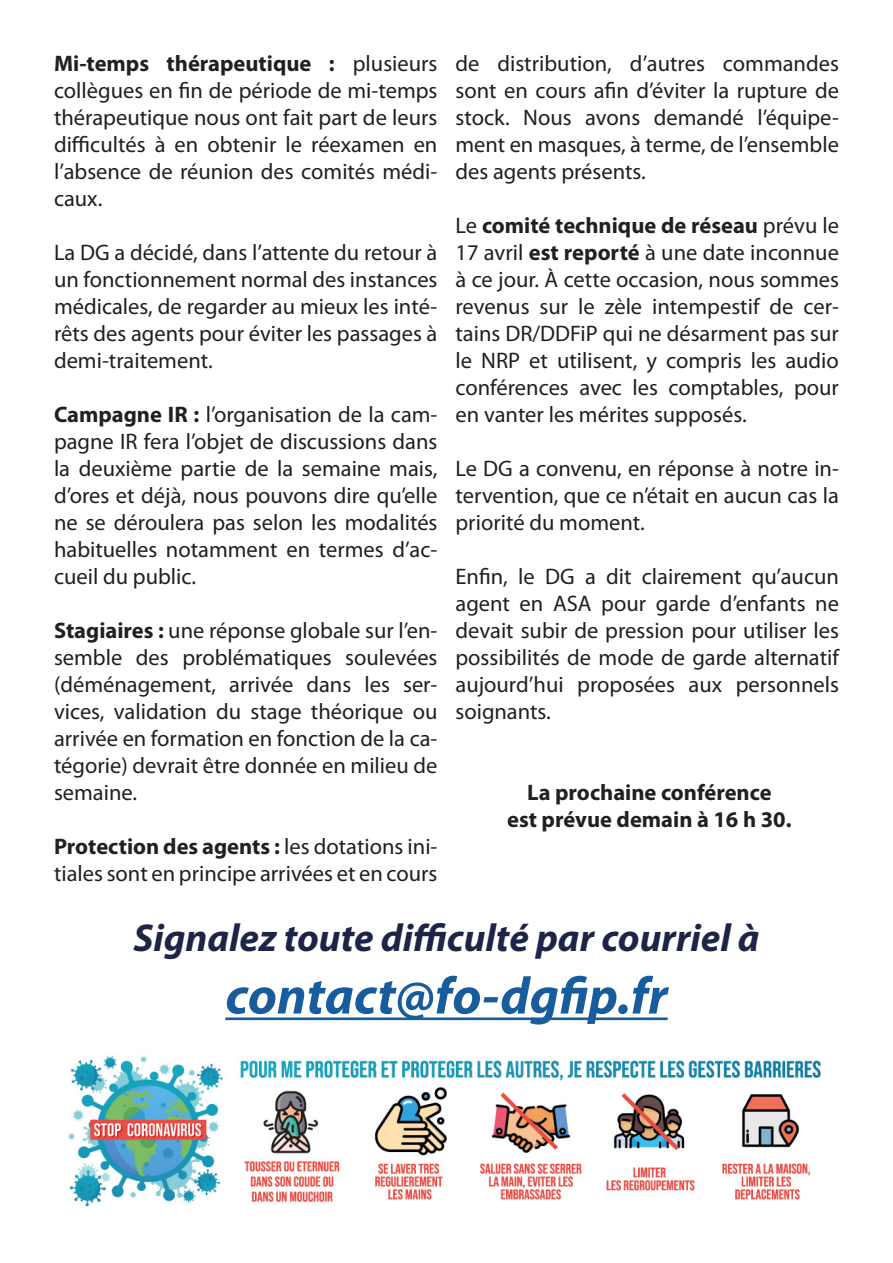
<style>
.page{position:relative;width:893px;height:1263px;background:#fff}
.page>*{position:absolute;margin:0;border:0;box-sizing:border-box;transform-origin:0 0}
.t1{font:italic 700 52.5px "Myriad Pro";color:#175d9e}
.t2{font:italic 700 39px "Myriad Pro";color:#1c2546}
.t3{font:22.5px/27px "Myriad Pro";color:#231f20;text-align:justify}
.t4{font:700 22.5px "Myriad Pro";color:#231f20}
.s1{font-weight:700}
</style>
<div class="page">
<img style="left:68px;top:1055px;width:753px;height:152px">
<hr style="left:225px;top:1017px;width:443px;height:3px;background:#175d9e">
<p class="t3" style="left:54px;top:49px;width:385px"><span class="s1">Mi-temps thérapeutique :</span> plusieurs collègues en fin de période de mi-temps thérapeutique nous ont fait part de leurs difficultés à en obtenir le réexamen en l’absence de réunion des comités médi&shy;caux.</p>
<p class="t3" style="left:54px;top:238px;width:385px">La DG a décidé, dans l’attente du retour à un fonctionnement normal des instances médicales, de regarder au mieux les inté&shy;rêts des agents pour éviter les passages à demi-traitement.</p>
<p class="t3" style="left:54px;top:400px;width:385px"><span class="s1">Campagne IR :</span> l’organisation de la cam&shy;pagne IR fera l’objet de discussions dans la deuxième partie de la semaine mais, d’ores et déjà, nous pouvons dire qu’elle ne se déroulera pas selon les modalités habituelles notamment en termes d’ac&shy;cueil du public.</p>
<p class="t3" style="left:54px;top:616px;width:385px"><span class="s1">Stagiaires :</span> une réponse globale sur l’en&shy;semble des problématiques soulevées (déménagement, arrivée dans les ser&shy;vices, validation du stage théorique ou arrivée en formation en fonction de la ca&shy;tégorie) devrait être donnée en milieu de semaine.</p>
<p class="t3" style="left:54px;top:832px;width:385px"><span class="s1">Protection des agents :</span> les dotations ini&shy;tiales sont en principe arrivées et en cours</p>
<p class="t3" style="left:455px;top:49px;width:385px">de distribution, d’autres commandes sont en cours afin d’éviter la rupture de stock. Nous avons demandé l’équipe&shy;ment en masques, à terme, de l’ensemble des agents présents.</p>
<p class="t3" style="left:455px;top:211px;width:385px">Le <span class="s1">comité technique de réseau</span> prévu le 17 avril <span class="s1">est reporté</span> à une date inconnue à ce jour. À cette occasion, nous sommes revenus sur le zèle intempestif de cer&shy;tains DR/DDFiP qui ne désarment pas sur le NRP et utilisent, y compris les audio conférences avec les comptables, pour en vanter les mérites supposés.</p>
<p class="t3" style="left:455px;top:454px;width:385px">Le DG a convenu, en réponse à notre in&shy;tervention, que ce n’était en aucun cas la priorité du moment.</p>
<p class="t3" style="left:455px;top:562px;width:385px">Enfin, le DG a dit clairement qu’aucun agent en ASA pour garde d’enfants ne devait subir de pression pour utiliser les possibilités de mode de garde alternatif aujourd’hui proposées aux personnels soignants.</p>
<p class="t4" style="left:527px;top:778px;width:246px">La prochaine conférence</p>
<p class="t4" style="left:507px;top:805px;width:286px">est prévue demain à 16 h 30.</p>
<p class="t2" style="left:134px;top:912px;width:627px">Signalez toute difficulté par courriel à</p>
<p class="t1" style="left:225px;top:962px;width:444px">contact@fo-dgfip.fr</p>
</div>
